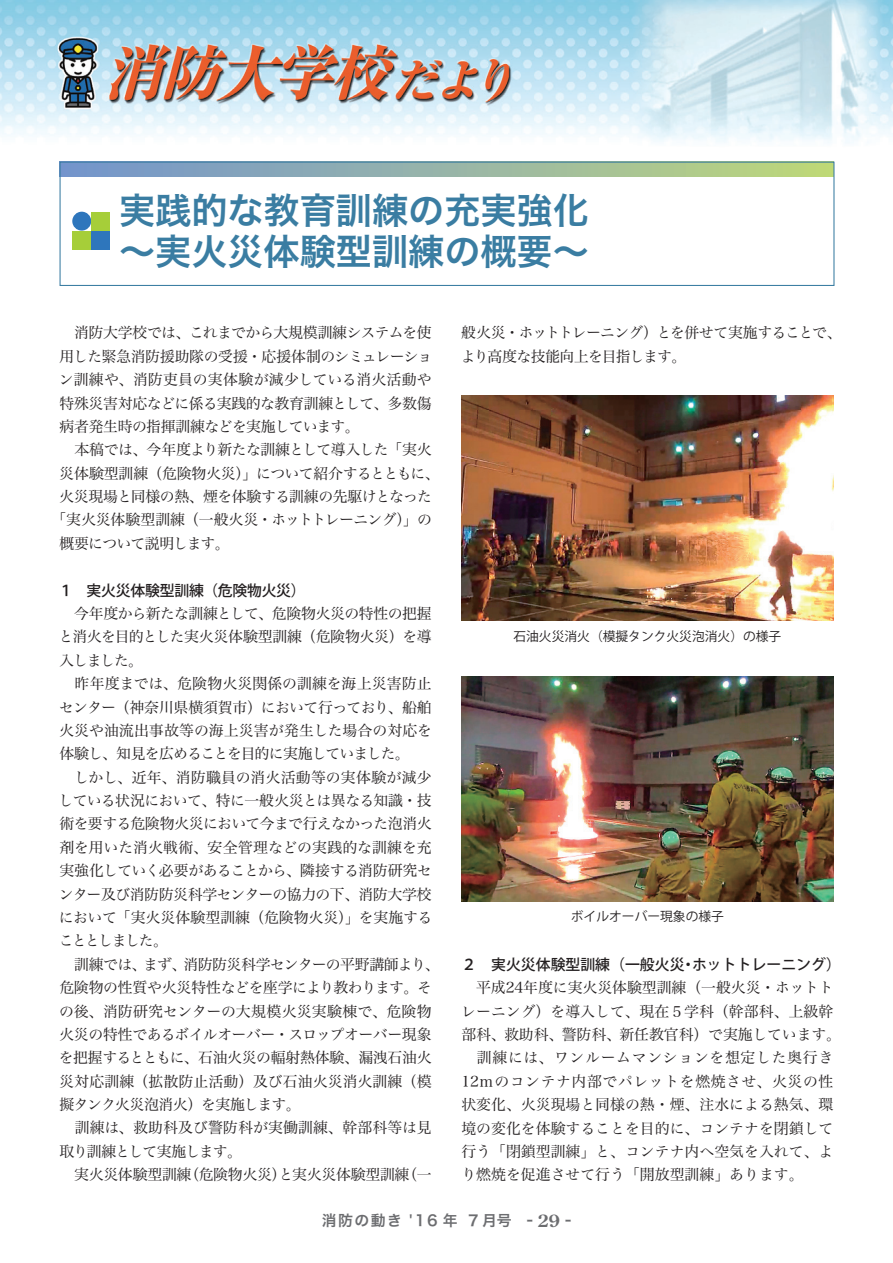
<style>
.page{position:relative;width:893px;height:1263px;background:#fff}
.page>*{position:absolute;margin:0;border:0;box-sizing:border-box;transform-origin:0 0}
.t1{font:36.15px/40.3px "Hira Kaku Pro N W6";color:#3a7da2}
.t2{font:14.85px/23.4px "Hira Min Pro N W3";letter-spacing:-.015em;color:#231f20}
.t3{font:14.85px "Hira Min Pro N W3";letter-spacing:-.04em;color:#231f20}
.t4{font:14.85px "Hira Min Pro N W3";letter-spacing:-.035em;color:#231f20}
.t5{font:14.85px/23.4px "Hira Min Pro N W3";letter-spacing:-.055em;color:#231f20}
.t6{font:500 14.85px "Koz Go Pro";color:#231f20}
.t7{font:14.85px "Hira Min Pro N W3";letter-spacing:.015em;color:#231f20}
.t8{font:500 14.85px "Koz Go Pro";letter-spacing:-.02em;color:#231f20}
.t9{font:14.85px "Hira Kaku Pro W6";letter-spacing:.1em;color:#6c6d70}
.t10{font:14.85px "Hira Min Pro N W3";letter-spacing:-.05em;color:#231f20}
.t11{font:12.75px "Koz Go Pro";color:#231f20}
.s1{font-family:"Century Old Style Std";font-weight:700;font-size:16.95px}
</style>
<div class="page">
<svg style="left:62px;top:164px;width:770px;height:12px;background:#97b5a5"></svg>
<div style="left:72px;top:212px;width:19px;height:19px;background:#2e76bc;border-radius:50%"></div>
<div style="left:91px;top:212px;width:19px;height:19px;background:#a6ce39"></div>
<div style="left:72px;top:231px;width:19px;height:18px;background:#a6ce39"></div>
<div style="left:91px;top:231px;width:19px;height:18px;background:#2e76bc"></div>
<div style="left:60px;top:162px;width:774px;height:124px;border:1px solid #3a7da2"></div>
<img style="left:461px;top:676px;width:372px;height:225px">
<img style="left:461px;top:395px;width:372px;height:226px">
<img style="left:0;top:0;width:893px;height:143px">
<h1 class="t1" style="left:119px;top:189px;width:471px">実践的な教育訓練の充実強化～実火災体験型訓練の概要～</h1>
<p class="t3" style="left:60px;top:320px;width:374px">　消防大学校では、これまでから大規模訓練システムを使</p>
<p class="t2" style="left:59px;top:343px;width:374px">用した緊急消防援助隊の受援・応援体制のシミュレーショ</p>
<p class="t7" style="left:59px;top:367px;width:374px">ン訓練や、消防吏員の実体験が減少している消火活動や</p>
<p class="t2" style="left:59px;top:390px;width:374px">特殊災害対応などに係る実践的な教育訓練として、多数傷</p>
<p class="t4" style="left:59px;top:414px;width:302px">病者発生時の指揮訓練などを実施しています。</p>
<p class="t3" style="left:60px;top:437px;width:374px">　本稿では、今年度より新たな訓練として導入した「実火</p>
<p class="t2" style="left:59px;top:460px;width:382px">災体験型訓練（危険物火災）」について紹介するとともに、</p>
<p class="t4" style="left:59px;top:484px;width:374px">火災現場と同様の熱、煙を体験する訓練の先駆けとなった</p>
<p class="t2" style="left:52px;top:507px;width:382px">「実火災体験型訓練（一般火災・ホットトレーニング）」の</p>
<p class="t10" style="left:59px;top:531px;width:172px">概要について説明します。</p>
<p class="t8" style="left:58px;top:581px;width:249px">１　実火災体験型訓練（危険物火災）</p>
<p class="t2" style="left:59px;top:600px;width:383px">　今年度から新たな訓練として、危険物火災の特性の把握と消火を目的とした実火災体験型訓練（危険物火災）を導入しました。<br>　昨年度までは、危険物火災関係の訓練を海上災害防止センター（神奈川県横須賀市）において行っており、船舶火災や油流出事故等の海上災害が発生した場合の対応を体験し、知見を広めることを目的に実施していました。<br>　しかし、近年、消防職員の消火活動等の実体験が減少している状況において、特に一般火災とは異なる知識・技術を要する危険物火災において今まで行えなかった泡消火剤を用いた消火戦術、安全管理などの実践的な訓練を充実強化していく必要があることから、隣接する消防研究センター及び消防防災科学センターの協力の下、消防大学校において「実火災体験型訓練（危険物火災）」を実施することとしました。<br>　訓練では、まず、消防防災科学センターの平野講師より、危険物の性質や火災特性などを座学により教わります。その後、消防研究センターの大規模火災実験棟で、危険物火災の特性であるボイルオーバー・スロップオーバー現象を把握するとともに、石油火災の輻射熱体験、漏洩石油火災対応訓練（拡散防止活動）及び石油火災消火訓練（模擬タンク火災泡消火）を実施します。<br>　訓練は、救助科及び警防科が実働訓練、幹部科等は見取り訓練として実施します。<br>　実火災体験型訓練（危険物火災）と実火災体験型訓練（一</p>
<p class="t5" style="left:461px;top:320px;width:382px">般火災・ホットトレーニング）とを併せて実施することで、より高度な技能向上を目指します。</p>
<p class="t11" style="left:513px;top:628px;width:269px">石油火災消火（模擬タンク火災泡消火）の様子</p>
<p class="t11" style="left:571px;top:908px;width:155px">ボイルオーバー現象の様子</p>
<p class="t6" style="left:461px;top:955px;width:381px">２　実火災体験型訓練（一般火災・ホットトレーニング）</p>
<p class="t2" style="left:461px;top:975px;width:381px">　平成24年度に実火災体験型訓練（一般火災・ホットトレーニング）を導入して、現在５学科（幹部科、上級幹部科、救助科、警防科、新任教官科）で実施しています。　訓練には、ワンルームマンションを想定した奥行き<br>12ｍのコンテナ内部でパレットを燃焼させ、火災の性状変化、火災現場と同様の熱・煙、注水による熱気、環境の変化を体験することを目的に、コンテナを閉鎖して行う「閉鎖型訓練」と、コンテナ内へ空気を入れて、より燃焼を促進させて行う「開放型訓練」あります。</p>
<p class="t9" style="left:322px;top:1207px;width:251px">消防の動き '16 年 ７月号 - <span class="s1">29</span> -</p>
</div>
